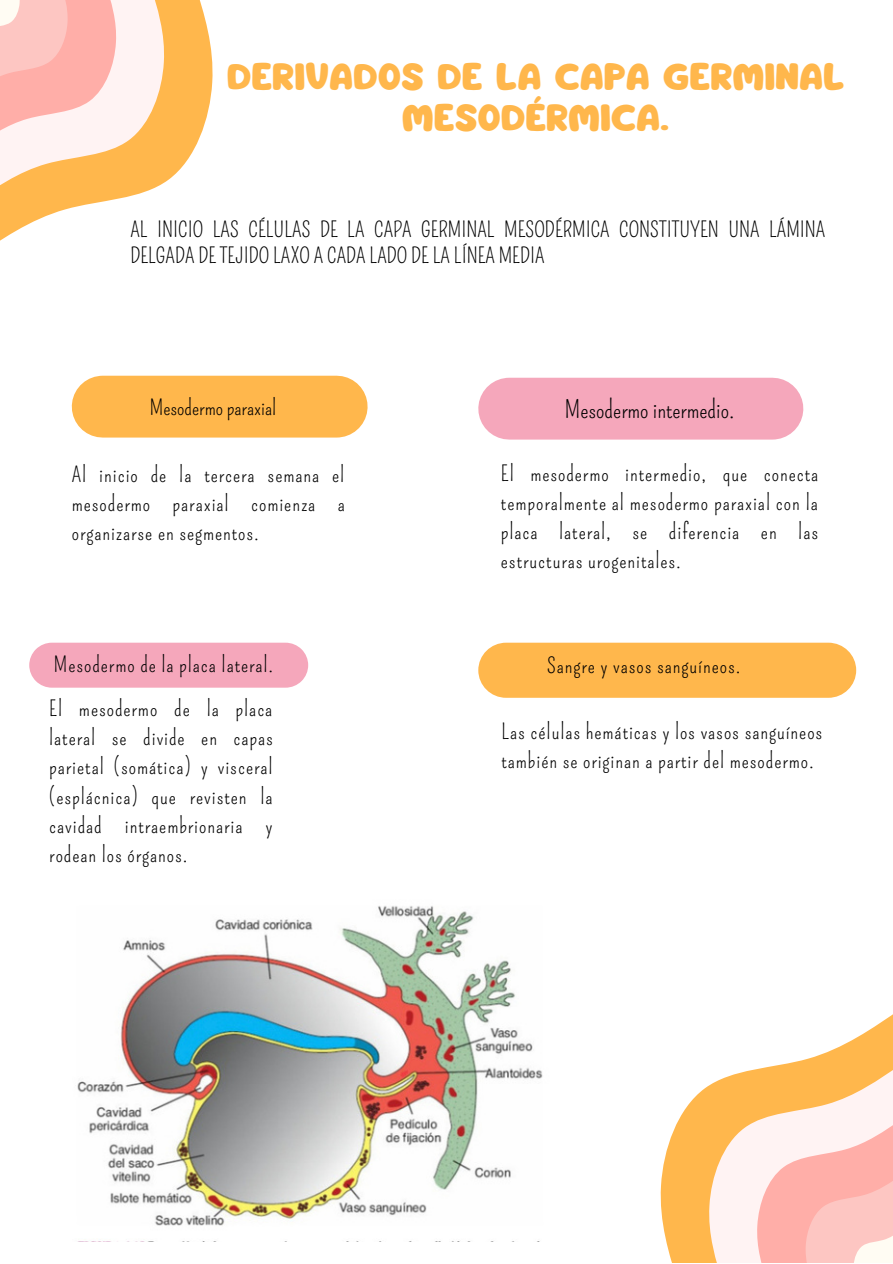
<style>
.page{position:relative;width:893px;height:1264px;background:#fff}
.page>*{position:absolute;margin:0;border:0;box-sizing:border-box;transform-origin:0 0}
.t1{font:33px/41.5px "Mango";color:#ffb74c;text-align:center}
.t2{font:24px "Pompiere";color:#000}
.t3{font:21px/29.2px "Pompiere";letter-spacing:.045em;color:#000;text-align:justify}
.t4{font:21px/25.8px "Pompiere";color:#000}
</style>
<div class="page">
<svg style="left:0;top:0;width:213px;height:241px"></svg>
<svg style="left:0;top:0;width:165px;height:204px"></svg>
<div style="left:103px;top:376px;width:233px;height:61px;background:#ffb74c"></div>
<div style="left:509px;top:378px;width:263px;height:61px;background:#f5a7bb"></div>
<svg style="left:660px;top:1015px;width:232px;height:247px"></svg>
<svg style="left:707px;top:1063px;width:185px;height:199px"></svg>
<div style="left:29px;top:642px;width:279px;height:45px;background:#f5a7bb"></div>
<div style="left:478px;top:642px;width:378px;height:55px;background:#ffb74c;border-radius:28px"></div>
<img style="left:77px;top:906px;width:466px;height:320px">
<h1 class="t1" style="left:227px;top:57px;width:619px">DERIVADOS DE LA CAPA GERMINAL<br>MESODÉRMICA.</h1>
<p class="t4" style="left:130px;top:217px;width:696px">AL INICIO LAS CÉLULAS DE LA CAPA GERMINAL MESODÉRMICA CONSTITUYEN UNA LÁMINA<br>DELGADA DE TEJIDO LAXO A CADA LADO DE LA LÍNEA MEDIA</p>
<p class="t4" style="left:150px;top:395px;width:128px">Mesodermo paraxial</p>
<p class="t2" style="left:565px;top:395px;width:171px">Mesodermo intermedio.</p>
<p class="t3" style="left:72px;top:460px;width:274px">Al inicio de la tercera semana el mesodermo paraxial comienza a organizarse en segmentos.</p>
<p class="t3" style="left:501px;top:459px;width:319px">El mesodermo intermedio, que conecta temporalmente al mesodermo paraxial con la placa lateral, se diferencia en las estructuras urogenitales.</p>
<p class="t3" style="left:54px;top:650px;width:221px">Mesodermo de la placa lateral.</p>
<p class="t3" style="left:49px;top:694px;width:225px">El mesodermo de la placa lateral se divide en capas parietal (somática) y visceral (esplácnica) que revisten la cavidad intraembrionaria y rodean los órganos.</p>
<p class="t3" style="left:547px;top:651px;width:195px">Sangre y vasos sanguíneos.</p>
<p class="t3" style="left:501px;top:717px;width:322px">Las células hemáticas y los vasos sanguíneos también se originan a partir del mesodermo.</p>
</div>
